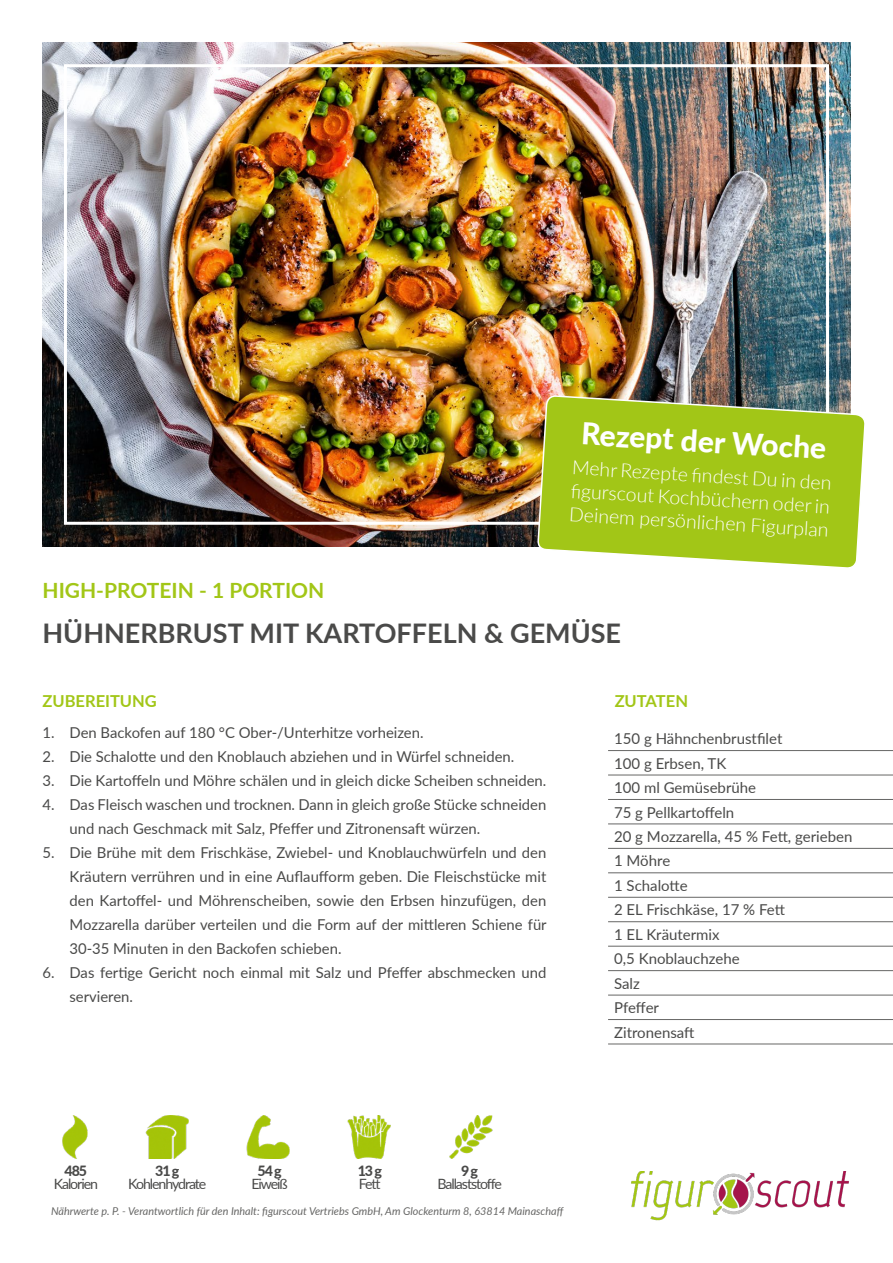
<style>
.page{position:relative;width:893px;height:1263px;background:#fff}
.page>*{position:absolute;margin:0;border:0;box-sizing:border-box;transform-origin:0 0}
.t1{font:800 30px "Lato";color:#fff}
.t2{font:700 27px "Lato";color:#4a4a49}
.t3{font:700 21px "Lato";color:#a2c617}
.t4{font:300 19.5px/23.4px "Lato";color:#fff;text-align:justify}
.t5{font:700 16.5px "Lato";color:#a2c617}
.t6{font:15px/24.5px "Lato";color:#4a4a49}
.t7{font:14.1px "Lato";letter-spacing:-.075em;color:#4a4a49}
.t8{font:800 14.1px "Lato";letter-spacing:-.075em;color:#4a4a49}
.t9{font:italic 10.8px "Lato";color:#666665}
</style>
<div class="page">
<img style="left:62px;top:1116px;width:431px;height:43px">
<img style="left:631px;top:1172px;width:218px;height:48px">
<img style="left:43px;top:43px;width:807px;height:503px">
<hr style="left:608px;top:750px;width:285px;height:1px;background:#666665">
<hr style="left:608px;top:775px;width:285px;height:1px;background:#666665">
<hr style="left:608px;top:799px;width:285px;height:1px;background:#666665">
<hr style="left:608px;top:824px;width:285px;height:1px;background:#666665">
<hr style="left:608px;top:848px;width:285px;height:1px;background:#666665">
<hr style="left:608px;top:872px;width:285px;height:1px;background:#666665">
<hr style="left:608px;top:897px;width:285px;height:1px;background:#666665">
<hr style="left:608px;top:921px;width:285px;height:1px;background:#666665">
<hr style="left:608px;top:946px;width:285px;height:1px;background:#666665">
<hr style="left:608px;top:970px;width:285px;height:1px;background:#666665">
<hr style="left:608px;top:995px;width:285px;height:1px;background:#666665">
<hr style="left:608px;top:1019px;width:285px;height:1px;background:#666665">
<hr style="left:608px;top:1044px;width:285px;height:1px;background:#666665">
<div style="left:64px;top:64px;width:765px;height:461px;border:3px solid #fff"></div>
<svg style="left:537px;top:395px;width:328px;height:173px;background:#a6c52f"></svg>
<h1 class="t1" style="left:583px;top:410px;width:247px;rotate:4deg">Rezept der Woche</h1>
<h3 class="t4" style="left:572px;top:456px;width:262px;rotate:3deg">Mehr Rezepte fi ndest Du in den fi gurscout Kochbüchern oder in Deinem persönlichen Figurplan</h3>
<h3 class="t3" style="left:43px;top:575px;width:283px">HIGH-PROTEIN - 1 PORTION</h3>
<h2 class="t2" style="left:43px;top:613px;width:580px">HÜHNERBRUST MIT KARTOFFELN &amp; GEMÜSE</h2>
<p class="t5" style="left:43px;top:688px;width:116px">ZUBEREITUNG</p>
<p class="t5" style="left:615px;top:688px;width:75px">ZUTATEN</p>
<p class="t6" style="left:43px;top:720px;width:383px">1. Den Backofen auf 180 °C Ober-/Unterhitze vorheizen.</p>
<p class="t6" style="left:43px;top:744px;width:473px">2. Die Schalotte und den Knoblauch abziehen und in Würfel schneiden.</p>
<p class="t6" style="left:43px;top:768px;width:505px">3. Die Kartoffeln und Möhre schälen und in gleich dicke Scheiben schneiden.</p>
<p class="t6" style="left:70px;top:792px;width:478px;line-height:24px;text-indent:-27px">4. Das Fleisch waschen und trocknen. Dann in gleich große Stücke schneiden und nach Geschmack mit Salz, Pfeffer und Zitronensaft würzen.</p>
<p class="t6" style="left:70px;top:840px;width:479px;line-height:24px;text-align:justify;text-indent:-27px">5. Die Brühe mit dem Frischkäse, Zwiebel- und Knoblauchwürfeln und den Kräutern verrühren und in eine Auflaufform geben. Die Fleischstücke mit den Kartoffel- und Möhrenscheiben, sowie den Erbsen hinzufügen, den Mozzarella darüber verteilen und die Form auf der mittleren Schiene für 30-35 Minuten in den Backofen schieben.</p>
<p class="t6" style="left:70px;top:960px;width:478px;line-height:24px;text-indent:-27px">6. Das fertige Gericht noch einmal mit Salz und Pfeffer abschmecken und servieren.</p>
<p class="t6" style="left:614px;top:726px;width:240px">150 g Hähnchenbrustfilet<br>100 g Erbsen, TK<br>100 ml Gemüsebrühe<br>75 g Pellkartoffeln<br>20 g Mozzarella, 45 % Fett, gerieben<br>1 Möhre<br>1 Schalotte<br>2 EL Frischkäse, 17 % Fett<br>1 EL Kräutermix<br>0,5 Knoblauchzehe<br>Salz<br>Pfeffer<br>Zitronensaft</p>
<p class="t8" style="left:65px;top:1160px;width:24px">485</p>
<p class="t7" style="left:54px;top:1174px;width:46px">Kalorien</p>
<p class="t8" style="left:155px;top:1160px;width:26px">31 g</p>
<p class="t7" style="left:128px;top:1174px;width:80px">Kohlenhydrate</p>
<p class="t8" style="left:258px;top:1160px;width:26px">54 g</p>
<p class="t7" style="left:251px;top:1174px;width:38px">Eiweiß</p>
<p class="t8" style="left:358px;top:1160px;width:26px">13 g</p>
<p class="t7" style="left:359px;top:1174px;width:23px">Fett</p>
<p class="t8" style="left:461px;top:1160px;width:18px">9 g</p>
<p class="t7" style="left:437px;top:1174px;width:66px">Ballaststoffe</p>
<p class="t9" style="left:51px;top:1204px;width:514px">Nährwerte p. P. - Verantwortlich für den Inhalt: figurscout Vertriebs GmbH, Am Glockenturm 8, 63814 Mainaschaff</p>
</div>
